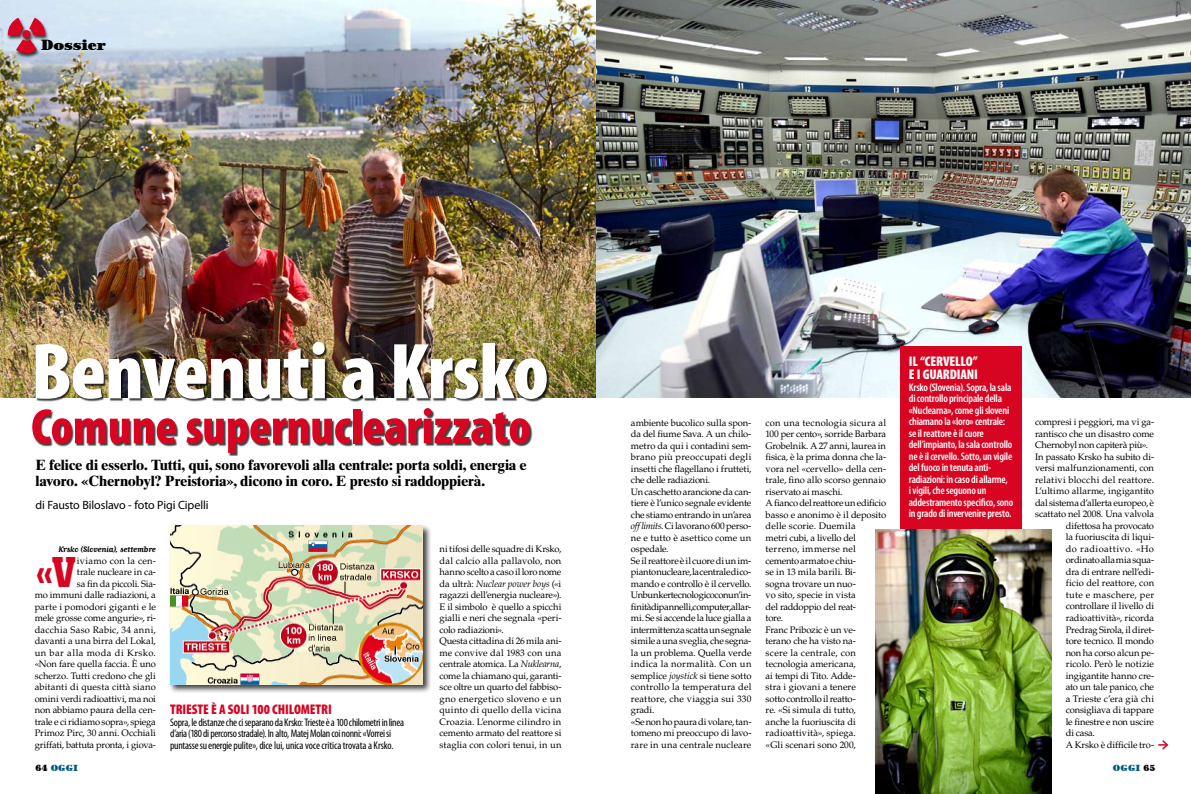
<style>
.page{position:relative;width:1191px;height:794px;background:#fff}
.page>*{position:absolute;margin:0;border:0;box-sizing:border-box;transform-origin:0 0}
.t1{font:900 condensed 80px "Myriad Pro";color:#fff}
.t2{font:900 condensed 50px "Myriad Pro";color:#d70422}
.t3{font:40.4px "Aachen BT";color:#d70422}
.t4{font:900 15px "Century Std";color:#000}
.t5{font:700 14.8px/16px "Times Ten LT Std";letter-spacing:-.015em;color:#000}
.t6{font:900 condensed 14px "Myriad Pro";letter-spacing:-.01em;color:#d70422}
.t7{font:900 condensed 14px/13px "Myriad Pro";letter-spacing:-.01em;color:#fff}
.t8{font:12px "Myriad Pro";letter-spacing:-.01em;color:#000}
.t9{font:600 condensed 11px/11.5px "Myriad Pro";letter-spacing:-.02em;color:#fff}
.t10{font:condensed 11px/11.5px "Myriad Pro";letter-spacing:-.025em;color:#000}
.t11{font:700 9.5px "Matrix Script";letter-spacing:-.01em;color:#000}
.t12{font:9.4px/11.5px "Palatino LT Std";letter-spacing:-.01em;color:#000}
.t13{font:9.4px "Palatino LT Std";letter-spacing:.02em;color:#000}
.t14{font:9.4px "Palatino LT Std";letter-spacing:.015em;color:#000}
.t15{font:9.4px "Palatino LT Std";letter-spacing:-.03em;color:#000}
.t16{font:9.4px "Palatino LT Std";letter-spacing:.01em;color:#000}
.t17{font:9.4px "Palatino LT Std";letter-spacing:.035em;color:#000}
.t18{font:9.4px "Palatino LT Std";letter-spacing:.03em;color:#000}
.t19{font:900 9px "Century Std";letter-spacing:.01em;color:#005b7d}
.s1{font-style:italic}
.s2{color:#000}
</style>
<div class="page">
<img style="left:0;top:0;width:1191px;height:398px">
<div style="left:33px;top:342px;width:517px;height:114px;background:#000;opacity:.75"></div>
<svg style="left:1158px;top:740px;width:11px;height:10px"></svg>
<div style="left:169px;top:524px;width:263px;height:169px;background:#000;opacity:.75"></div>
<img style="left:170px;top:525px;width:253px;height:159px">
<div style="left:900px;top:347px;width:121px;height:204px;background:#d70422"></div>
<img style="left:875px;top:529px;width:176px;height:265px">
<div style="left:7px;top:17px;width:43px;height:41px;background:#000;opacity:.75"></div>
<svg style="left:8px;top:18px;width:37px;height:35px"></svg>
<h3 class="t4" style="left:41px;top:36px;width:66px">Dossier</h3>
<h1 class="t1" style="left:31px;top:327px;width:519px">Benvenuti a Krsko</h1>
<h2 class="t2" style="left:31px;top:399px;width:501px">Comune supernuclearizzato</h2>
<h3 class="t5" style="left:35px;top:457px;width:493px">E felice di esserlo. Tutti, qui, sono favorevoli alla centrale: porta soldi, energia e lavoro. «Chernobyl? Preistoria», dicono in coro. E presto si raddoppierà.</h3>
<p class="t8" style="left:35px;top:498px;width:175px">di Fausto Biloslavo - foto Pigi Cipelli</p>
<p class="t11" style="left:58px;top:544px;width:99px">Krsko (Slovenia), settembre</p>
<h3 class="t3" style="left:35px;top:546px;width:43px">«V</h3>
<p class="t12" style="left:35px;top:555px;width:123px;text-align:right">iviamo con la cen-<br>trale nucleare in ca-<br>sa fin da piccoli. Sia-<br>mo immuni dalle radiazioni, a parte i pomodori giganti e le mele grosse come angurie», ri&shy;dacchia Saso Rabic, 34 anni, davanti a una birra del Lokal, un bar alla moda di Krsko. «Non fare quella faccia. È uno scherzo. Tutti credono che gli abitanti di questa città siano omini verdi radioattivi, ma noi non abbiamo paura della cen&shy;trale e ci ridiamo sopra», spiega<br>Primoz Pirc, 30 anni. Occhiali griffati, battuta pronta, i giova-</p>
<h3 class="t6" style="left:170px;top:701px;width:163px">trieste È a soli 100 chilometri</h3>
<p class="t10" style="left:170px;top:716px;width:235px">Sopra, le distanze che ci separano da Krsko: Trieste è a 100 chilometri in linea d’aria (180 di percorso stradale). In alto, Matej Molan coi nonni: «Vorrei si puntasse su energie pulite», dice lui, unica voce critica trovata a Krsko.</p>
<p class="t12" style="left:439px;top:543px;width:123px">ni tifosi delle squadre di Krsko, dal calcio alla pallavolo, non hanno scelto a caso il loro nome da ultrà: <span class="s1">Nuclear power boys</span> («i ragazzi dell’energia nucleare»).<br>E il simbolo è quello a spicchi gialli e neri che segnala «peri&shy;colo radiazioni».<br>Questa cittadina di 26 mila ani&shy;me convive dal 1983 con una centrale atomica. La <span class="s1">Nuklearna</span>, come la chiamano qui, garanti&shy;sce oltre un quarto del fabbiso&shy;gno energetico sloveno e un quinto di quello della vicina<br>Croazia. L’enorme cilindro in cemento armato del reattore si staglia con colori tenui, in un</p>
<p class="t12" style="left:631px;top:417px;width:122px">ambiente bucolico sulla spon&shy;da del fiume Sava. A un chilo&shy;metro da qui i contadini sem&shy;brano più preoccupati degli insetti che flagellano i frutteti, che delle radiazioni.<br>Un caschetto arancione da can&shy;tiere è l’unico segnale evidente che stiamo entrando in un’area <span class="s1">off limits</span>. Ci lavorano 600 perso&shy;ne e tutto è asettico come un ospedale.<br>Se il reattore è il cuore di un im&shy;pianto nucleare, la centrale di co&shy;mando e controllo è il cervello.<br>Un bunker tecnologico con un’in&shy;finità di pannelli, computer, allar&shy;mi. Se si accende la luce gialla a intermittenza scatta un segnale simile a una sveglia, che segna&shy;la un problema. Quella verde indica la normalità. Con un semplice <span class="s1">joystick</span> si tiene sotto controllo la temperatura del reattore, che viaggia sui 330 gradi.<br>«Se non ho paura di volare, tan&shy;tomeno mi preoccupo di lavo&shy;rare in una centrale nucleare</p>
<p class="t12" style="left:765px;top:417px;width:122px">con una tecnologia sicura al<br>100 per cento», sorride Barbara<br>Grobelnik. A 27 anni, laurea in fisica, è la prima donna che la&shy;vora nel «cervello» della cen&shy;trale, fino allo scorso gennaio riservato ai maschi.<br>A fianco del reattore un edificio basso e anonimo è il deposito delle scorie. Duemila<br>metri cubi, a livello del terreno, immerse nel cemento armato e chiu-<br>se in 13 mila barili. Bi-<br>sogna trovare un nuo-<br>vo sito, specie in vista<br>del raddoppio del reat-<br>tore.<br>Franc Pribozic è un ve-<br>terano che ha visto na-<br>scere la centrale, con tecnologia americana,<br>ai tempi di Tito. Adde-<br>stra i giovani a tenere<br>sotto controllo il reatto-<br>re. «Si simula di tutto,<br>anche la fuoriuscita di radioattività», spiega.<br>«Gli scenari sono 200,</p>
<h3 class="t7" style="left:909px;top:355px;width:71px">il “cervello” e i guardiani</h3>
<p class="t9" style="left:909px;top:382px;width:106px">Krsko (Slovenia). Sopra, la sala di controllo principale della «Nuclearna», come gli sloveni chiamano la «loro» centrale: se il reattore è il cuore dell’impianto, la sala controllo ne è il cervello. Sotto, un vigile del fuoco in tenuta anti&shy;radiazioni: in caso di allarme,<br>i vigili, che seguono un addestramento specifico, sono in grado di invervenire presto.</p>
<p class="t12" style="left:1035px;top:417px;width:121px">compresi i peggiori, ma vi ga-</p>
<p class="t12" style="left:1035px;top:428px;width:121px">rantisco che un disastro come</p>
<p class="t15" style="left:1035px;top:440px;width:114px">Chernobyl non capiterà più».</p>
<p class="t12" style="left:1035px;top:451px;width:121px">In passato Krsko ha subito di-</p>
<p class="t12" style="left:1035px;top:463px;width:121px">versi malfunzionamenti, con</p>
<p class="t13" style="left:1035px;top:474px;width:121px">relativi blocchi del reattore.</p>
<p class="t14" style="left:1035px;top:486px;width:121px">L’ultimo allarme, ingigantito</p>
<p class="t12" style="left:1035px;top:497px;width:121px">dal sistema d’allerta europeo, è</p>
<p class="t12" style="left:1035px;top:509px;width:121px">scattato nel 2008. Una valvola</p>
<p class="t12" style="left:1065px;top:520px;width:90px">difettosa ha provocato</p>
<p class="t12" style="left:1065px;top:532px;width:90px">la fuoriuscita di liqui-</p>
<p class="t17" style="left:1065px;top:543px;width:90px">do radioattivo. «Ho</p>
<p class="t12" style="left:1065px;top:555px;width:90px">ordinato alla mia squa-</p>
<p class="t12" style="left:1065px;top:566px;width:90px">dra di entrare nell’edi-</p>
<p class="t12" style="left:1065px;top:578px;width:90px">ficio del reattore, con</p>
<p class="t18" style="left:1065px;top:589px;width:90px">tute e maschere, per</p>
<p class="t12" style="left:1065px;top:600px;width:90px">controllare il livello di</p>
<p class="t12" style="left:1065px;top:612px;width:90px">radioattività», ricorda</p>
<p class="t12" style="left:1065px;top:623px;width:90px">Predrag Sirola, il diret-</p>
<p class="t12" style="left:1065px;top:635px;width:90px">tore tecnico. Il mondo</p>
<p class="t12" style="left:1065px;top:646px;width:90px">non ha corso alcun pe-</p>
<p class="t12" style="left:1065px;top:658px;width:90px">ricolo. Però le notizie</p>
<p class="t12" style="left:1065px;top:669px;width:90px">ingigantite hanno cre-</p>
<p class="t12" style="left:1065px;top:681px;width:90px">ato un tale panico, che</p>
<p class="t16" style="left:1065px;top:693px;width:90px">a Trieste c’era già chi</p>
<p class="t12" style="left:1065px;top:704px;width:90px">consigliava di tappare</p>
<p class="t12" style="left:1065px;top:715px;width:90px">le finestre e non uscire</p>
<p class="t12" style="left:1065px;top:727px;width:31px">di casa.</p>
<p class="t12" style="left:1065px;top:738px;width:90px">A Krsko è difficile tro-</p>
<p class="t19" style="left:35px;top:762px;width:44px"><span class="s2">64</span> OGGI</p>
<p class="t19" style="left:1112px;top:762px;width:44px">OGGI <span class="s2">65</span></p>
</div>
